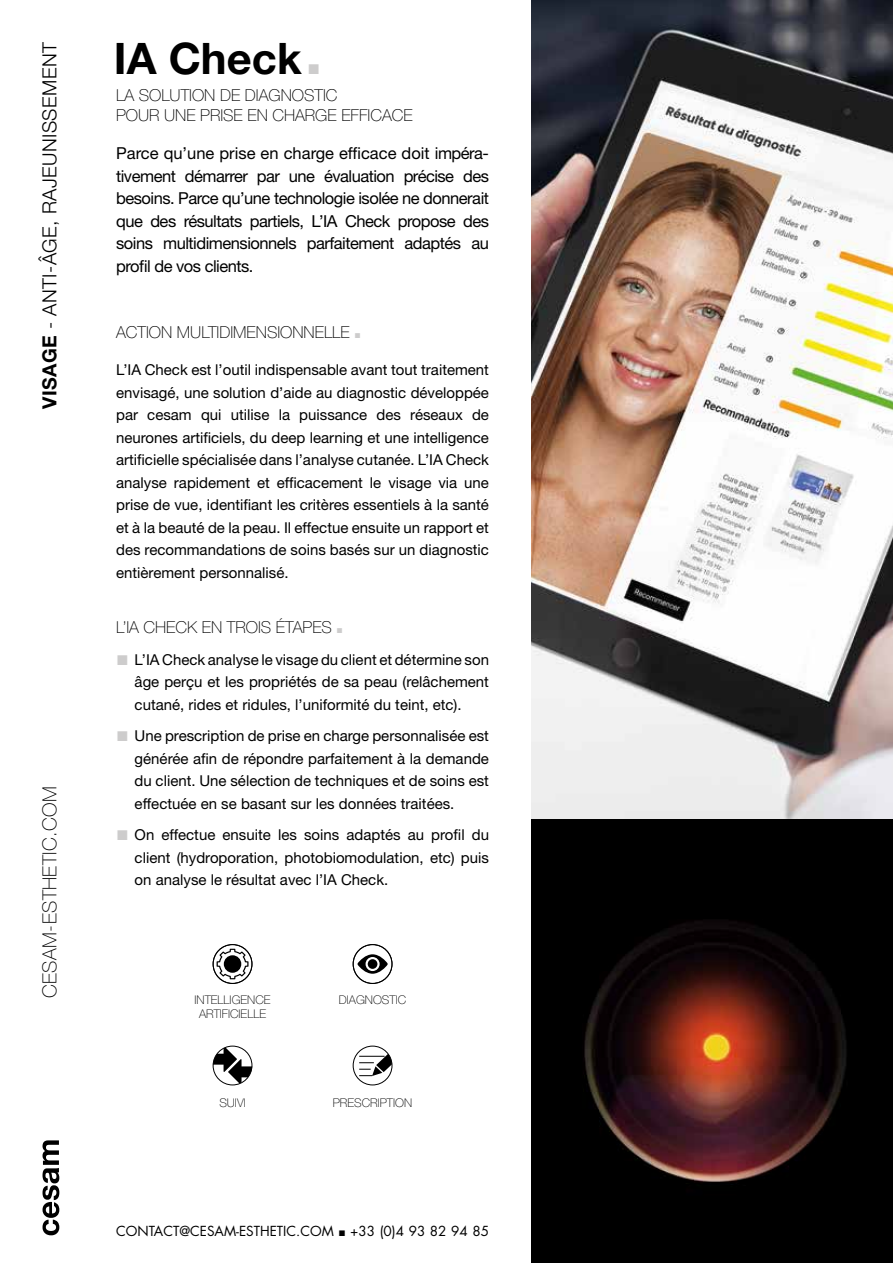
<style>
.page{position:relative;width:893px;height:1263px;background:#fff}
.page>*{position:absolute;margin:0;border:0;box-sizing:border-box;transform-origin:0 0}
.t1{font:700 43.5px "Helvetica Neue LT Std";color:#000}
.t2{font:300 19.5px "Helvetica Neue LT Std";letter-spacing:.02em;color:#000}
.t3{font:100 19.5px "Helvetica Neue LT Std";letter-spacing:.02em;color:#000}
.t4{font:16.5px/22.5px "Helvetica Neue LT Std";letter-spacing:-.03em;color:#000;text-align:justify}
.t5{font:100 16.5px/19.8px "Helvetica Neue LT Std";color:#000}
.t6{font:15px/22.5px "Helvetica Neue LT Std";color:#000;text-align:justify}
.t7{font:13.5px "Futura Std";color:#000}
.t8{font:100 12px/14.4px "Helvetica Neue LT Std";color:#000;text-align:center}
.s1{font-weight:700}
.s2{font-family:"Arial";font-weight:400;font-size:21px;color:#cdcccc}
.s3{font-family:"Arial";font-weight:400;font-size:10.5px;color:#cdcccc}
.s4{font-family:"Arial";font-size:21px;color:#cdcccc}
.s5{font-family:"Arial";font-size:12px}
</style>
<div class="page">
<img style="left:531px;top:0;width:362px;height:819px">
<img style="left:531px;top:824px;width:362px;height:439px">
<div style="left:213px;top:944px;width:39px;height:40px;border:1px solid #000;border-radius:50%"></div>
<svg style="left:217px;top:949px;width:31px;height:30px"></svg>
<div style="left:224px;top:955px;width:17px;height:18px;background:#000;border-radius:50%"></div>
<div style="left:353px;top:944px;width:39px;height:40px;border:1px solid #000;border-radius:50%"></div>
<svg style="left:357px;top:954px;width:31px;height:20px"></svg>
<div style="left:353px;top:1046px;width:39px;height:39px;border:1px solid #000;border-radius:50%"></div>
<svg style="left:359px;top:1054px;width:33px;height:22px"></svg>
<svg style="left:212px;top:1045px;width:41px;height:41px"></svg>
<div style="left:213px;top:1046px;width:39px;height:39px;border:1px solid #000;border-radius:50%"></div>
<svg style="left:43px;top:1140px;width:16px;height:95px"></svg>
<h2 class="t2" style="left:38px;top:409px;width:368px;rotate:-90deg"><span class="s1">VISAGE</span> - ANTI-ÂGE, RAJEUNISSEMENT</h2>
<h2 class="t3" style="left:38px;top:998px;width:213px;rotate:-90deg">CESAM-ESTHETIC.COM</h2>
<h1 class="t1" style="left:114px;top:31px;width:208px">IA Check <span class="s2">■</span></h1>
<p class="t5" style="left:116px;top:86px;width:298px">LA SOLUTION DE DIAGNOSTIC<br>POUR UNE PRISE EN CHARGE EFFICACE</p>
<p class="t4" style="left:116px;top:142px;width:374px">Parce qu’une prise en charge efficace doit impéra&shy;tivement démarrer par une évaluation précise des besoins. Parce qu’une technologie isolée ne donnerait que des résultats partiels, L’IA Check propose des soins multidimensionnels parfaitement adaptés au profil de vos clients.</p>
<p class="t5" style="left:116px;top:322px;width:246px">ACTION MULTIDIMENSIONNELLE <span class="s3">■</span></p>
<p class="t6" style="left:116px;top:358px;width:374px">L’IA Check est l’outil indispensable avant tout traitement envisagé, une solution d’aide au diagnostic développée par cesam qui utilise la puissance des réseaux de neurones artificiels, du deep learning et une intelligence artificielle spécialisée dans l’analyse cutanée. L’IA Check analyse rapidement et efficacement le visage via une prise de vue, identifiant les critères essentiels à la santé et à la beauté de la peau. Il effectue ensuite un rapport et des recommandations de soins basés sur un diagnostic entièrement personnalisé.</p>
<p class="t5" style="left:116px;top:618px;width:228px">L’IA CHECK EN TROIS ÉTAPES <span class="s3">■</span></p>
<p class="t6" style="left:135px;top:648px;width:356px;text-indent:-19px"><span class="s4">■</span> L’IA Check analyse le visage du client et détermine son âge perçu et les propriétés de sa peau (relâchement cutané, rides et ridules, l’uniformité du teint, etc).</p>
<p class="t6" style="left:135px;top:724px;width:356px;text-indent:-19px"><span class="s4">■</span> Une prescription de prise en charge personnalisée est générée afin de répondre parfaitement à la demande du client. Une sélection de techniques et de soins est effectuée en se basant sur les données traitées.</p>
<p class="t6" style="left:135px;top:823px;width:356px;text-indent:-19px"><span class="s4">■</span> On effectue ensuite les soins adaptés au profil du client (hydroporation, photobiomodulation, etc) puis on analyse le résultat avec l’IA Check.</p>
<p class="t8" style="left:194px;top:992px;width:78px">INTELLIGENCE<br>ARTIFICIELLE</p>
<p class="t8" style="left:339px;top:992px;width:69px">DIAGNOSTIC</p>
<p class="t8" style="left:219px;top:1095px;width:28px">SUIVI</p>
<p class="t8" style="left:333px;top:1095px;width:81px">PRESCRIPTION</p>
<p class="t7" style="left:116px;top:1222px;width:374px">CONTACT@CESAM-ESTHETIC.COM <span class="s5">■</span> +33 (0)4 93 82 94 85</p>
</div>
